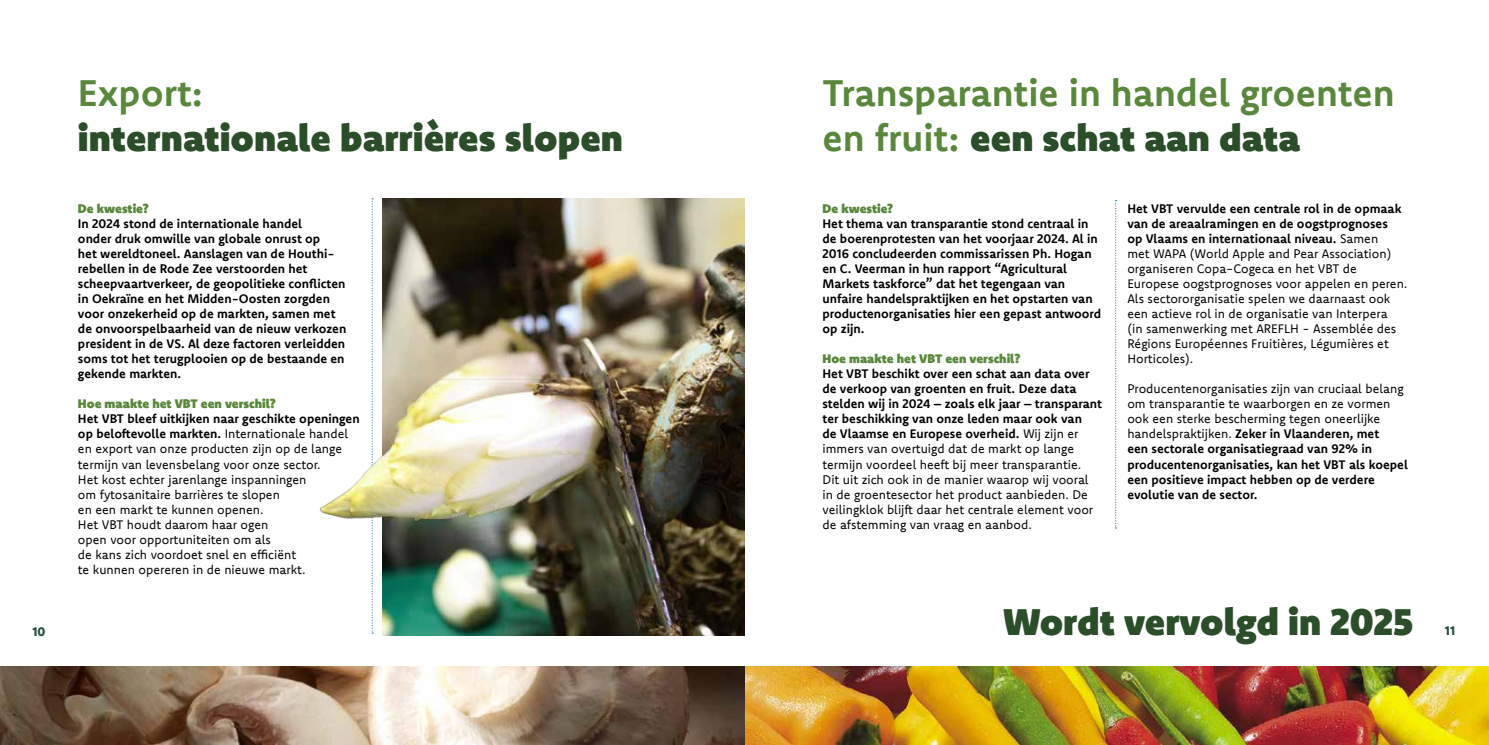
<style>
.page{position:relative;width:1489px;height:745px;background:#fff}
.page>*{position:absolute;margin:0;border:0;box-sizing:border-box;transform-origin:0 0}
.t1{font:700 37.5px/45px "Komet";color:#59873b}
.t2{font:900 37.5px "Komet";color:#2b4d29}
.t3{font:12.5px/15px "Komet";color:#000}
.t4{font:700 12.5px/15px "Komet";color:#000}
.t5{font:900 12.5px "Komet";color:#59873b}
.t6{font:800 12.5px "Komet";color:#294f3d}
.s1{font-weight:700}
.s2{font-weight:900;color:#2b4d29}
.s3{font-weight:400}
</style>
<div class="page">
<svg style="left:371px;top:198px;width:2px;height:435px"></svg>
<img style="left:383px;top:198px;width:361px;height:437px">
<img style="left:0;top:666px;width:1488px;height:78px">
<svg style="left:1115px;top:200px;width:1px;height:328px"></svg>
<img style="left:319px;top:367px;width:340px;height:173px">
<h1 class="t1" style="left:78px;top:70px;width:127px">Export:</h1>
<h1 class="t2" style="left:78px;top:114px;width:546px">internationale barrières slopen</h1>
<p class="t5" style="left:78px;top:200px;width:72px">De kwestie?</p>
<p class="t4" style="left:78px;top:216px;width:270px">In 2024 stond de internationale handel<br>onder druk omwille van globale onrust op<br>het wereldtoneel. Aanslagen van de Houthi&shy;rebellen in de Rode Zee verstoorden het scheepvaartverkeer, de geopolitieke conflicten in Oekraïne en het Midden-Oosten zorgden voor onzekerheid op de markten, samen met de onvoorspelbaarheid van de nieuw verkozen president in de VS. Al deze factoren verleidden soms tot het terugplooien op de bestaande en gekende markten.</p>
<p class="t5" style="left:78px;top:395px;width:199px">Hoe maakte het VBT een verschil?</p>
<p class="t3" style="left:78px;top:411px;width:283px"><span class="s1">Het VBT bleef uitkijken naar geschikte openingen op beloftevolle markten.</span> Internationale handel en export van onze producten zijn op de lange termijn van levensbelang voor onze sector.<br>Het kost echter jarenlange inspanningen<br>om fytosanitaire barrières te slopen<br>en een markt te kunnen openen.<br>Het VBT houdt daarom haar ogen<br>open voor opportuniteiten om als<br>de kans zich voordoet snel en efficiënt<br>te kunnen opereren in de nieuwe markt.</p>
<h1 class="t1" style="left:822px;top:70px;width:573px">Transparantie in handel groenten en fruit: <span class="s2">een schat aan data</span></h1>
<p class="t5" style="left:822px;top:200px;width:72px">De kwestie?</p>
<p class="t4" style="left:822px;top:216px;width:280px">Het thema van transparantie stond centraal in de boerenprotesten van het voorjaar 2024. Al in 2016 concludeerden commissarissen Ph. Hogan en C. Veerman in hun rapport “Agricultural Markets taskforce” dat het tegengaan van unfaire handelspraktijken en het opstarten van productenorganisaties hier een gepast antwoord op zijn.</p>
<p class="t5" style="left:822px;top:350px;width:199px">Hoe maakte het VBT een verschil?</p>
<p class="t3" style="left:822px;top:366px;width:281px"><span class="s1">Het VBT beschikt over een schat aan data over de verkoop van groenten en fruit. Deze data stelden wij in 2024 – zoals elk jaar – transparant ter beschikking van onze leden maar ook van<br>de Vlaamse en Europese overheid.</span> Wij zijn er immers van overtuigd dat de markt op lange termijn voordeel heeft bij meer transparantie.<br>Dit uit zich ook in de manier waarop wij vooral in de groentesector het product aanbieden. De veilingklok blijft daar het centrale element voor de afstemming van vraag en aanbod.</p>
<p class="t3" style="left:1127px;top:201px;width:281px"><span class="s1">Het VBT vervulde een centrale rol in de opmaak van de areaalramingen en de oogstprognoses<br>op Vlaams en internationaal niveau.</span> Samen<br>met WAPA (World Apple and Pear Association) organiseren Copa-Cogeca en het VBT de Europese oogstprognoses voor appelen en peren.<br>Als sectororganisatie spelen we daarnaast ook een actieve rol in de organisatie van Interpera<br>(in samenwerking met AREFLH - Assemblée des Régions Européennes Fruitières, Légumières et Horticoles).</p>
<p class="t4" style="left:1127px;top:381px;width:282px"><span class="s3">Producentenorganisaties zijn van cruciaal belang om transparantie te waarborgen en ze vormen ook een sterke bescherming tegen oneerlijke handelspraktijken.</span> Zeker in Vlaanderen, met<br>een sectorale organisatiegraad van 92% in producentenorganisaties, kan het VBT als koepel een positieve impact hebben op de verdere evolutie van de sector.</p>
<h1 class="t2" style="left:1003px;top:597px;width:411px">Wordt vervolgd in 2025</h1>
<p class="t6" style="left:32px;top:622px;width:15px">10</p>
<p class="t6" style="left:1444px;top:621px;width:12px">11</p>
</div>
